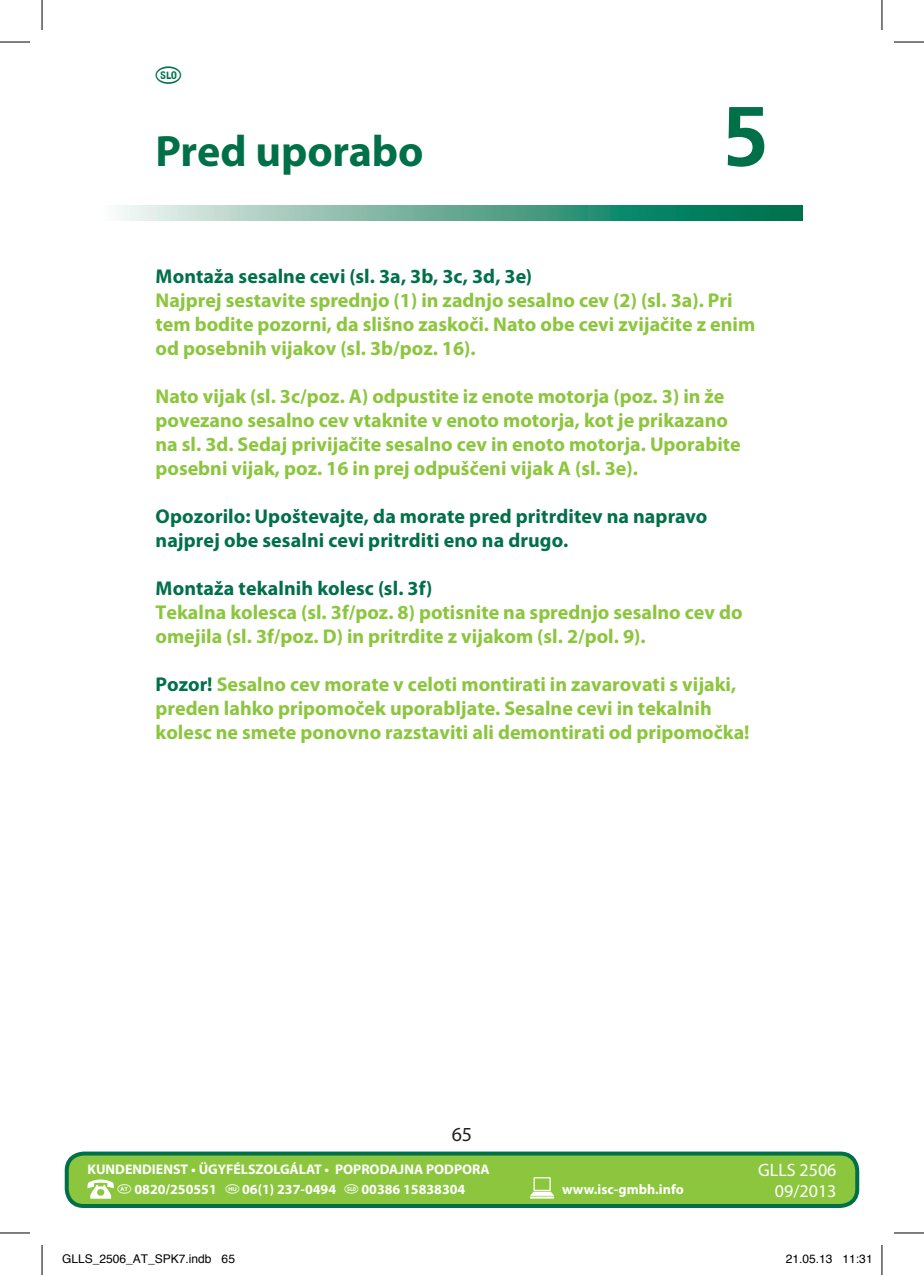
<style>
.page{position:relative;width:924px;height:1275px;background:#fff}
.page>*{position:absolute;margin:0;border:0;box-sizing:border-box;transform-origin:0 0}
.t1{font:700 84px "Frutiger";color:#007049}
.t2{font:700 44px "Myriad Pro";letter-spacing:-.005em;color:#007049}
.t3{font:26px "National Codes Europe";color:#007049}
.t4{font:700 20px/24px "Myriad Pro";color:#8bc63e}
.t5{font:700 20px/24px "Myriad Pro";letter-spacing:.005em;color:#007049}
.t6{font:20px "Myriad Pro";color:#231f20}
.t7{font:18px/21.6px "Myriad Pro";color:#fff;text-align:right}
.t8{font:700 14px/19.6px "Myriad Pro";color:#fff;text-align:center}
.t9{font:12px "Helvetica";color:#000}
.s1{color:#007049}
</style>
<div class="page">
<svg style="left:119px;top:205px;width:683px;height:16px;background:#63ab95"></svg>
<div style="left:67px;top:1153px;width:789px;height:53px;background:#8bc63e;border-radius:17px"></div>
<div style="left:65px;top:1151px;width:793px;height:57px;border:4px solid #007049;border-radius:17px"></div>
<svg style="left:530px;top:1177px;width:24px;height:21px"></svg>
<svg style="left:87px;top:1179px;width:27px;height:19px"></svg>
<hr style="left:0;top:42px;width:30px;height:1px;background:#000">
<hr style="left:893px;top:42px;width:30px;height:1px;background:#000">
<hr style="left:0;top:1232px;width:30px;height:1px;background:#000">
<hr style="left:893px;top:1232px;width:30px;height:1px;background:#000">
<hr style="left:42px;top:0;width:1px;height:30px;background:#000">
<hr style="left:42px;top:1245px;width:1px;height:30px;background:#000">
<hr style="left:881px;top:0;width:1px;height:30px;background:#000">
<hr style="left:881px;top:1245px;width:1px;height:30px;background:#000">
<h3 class="t3" style="left:155px;top:54px;width:27px">X</h3>
<h2 class="t2" style="left:155px;top:126px;width:269px">Pred uporabo</h2>
<h1 class="t1" style="left:721px;top:87px;width:48px">5</h1>
<p class="t5" style="left:155px;top:264px;width:378px">Montaža sesalne cevi (sl. 3a, 3b, 3c, 3d, 3e)</p>
<p class="t4" style="left:155px;top:288px;width:601px">Najprej sestavite sprednjo (1) in zadnjo sesalno cev (2) (sl. 3a). Pri tem bodite pozorni, da slišno zaskoči. Nato obe cevi zvijačite z enim od posebnih vijakov (sl. 3b/poz. 16).</p>
<p class="t4" style="left:155px;top:384px;width:586px">Nato vijak (sl. 3c/poz. A) odpustite iz enote motorja (poz. 3) in že povezano sesalno cev vtaknite v enoto motorja, kot je prikazano na sl. 3d. Sedaj privijačite sesalno cev in enoto motorja. Uporabite posebni vijak, poz. 16 in prej odpuščeni vijak A (sl. 3e).</p>
<p class="t5" style="left:155px;top:504px;width:553px">Opozorilo: Upoštevajte, da morate pred pritrditev na napravo najprej obe sesalni cevi pritrditi eno na drugo.</p>
<p class="t5" style="left:155px;top:576px;width:278px">Montaža tekalnih kolesc (sl. 3f)</p>
<p class="t4" style="left:155px;top:600px;width:588px">Tekalna kolesca (sl. 3f/poz. 8) potisnite na sprednjo sesalno cev do omejila (sl. 3f/poz. D) in pritrdite z vijakom (sl. 2/pol. 9).</p>
<p class="t4" style="left:155px;top:672px;width:595px"><span class="s1">Pozor!</span> Sesalno cev morate v celoti montirati in zavarovati s vijaki, preden lahko pripomoček uporabljate. Sesalne cevi in tekalnih kolesc ne smete ponovno razstaviti ali demontirati od pripomočka!</p>
<p class="t6" style="left:451px;top:1123px;width:22px">65</p>
<p class="t8" style="left:87px;top:1160px;width:403px">KUNDENDIENST • ÜGYFÉLSZOLGÁLAT • POPRODAJNA PODPORA <sup>u</sup> 0820/250551 <sup>@</sup> 06(1) 237-0494 <sup>X</sup> 00386 15838304</p>
<p class="t8" style="left:562px;top:1179px;width:123px">www.isc-gmbh.info</p>
<p class="t7" style="left:757px;top:1159px;width:80px">GLLS 2506<br>09/2013</p>
<p class="t9" style="left:62px;top:1249px;width:174px">GLLS_2506_AT_SPK7.indb 65</p>
<p class="t9" style="left:785px;top:1249px;width:88px">21.05.13 11:31</p>
</div>
